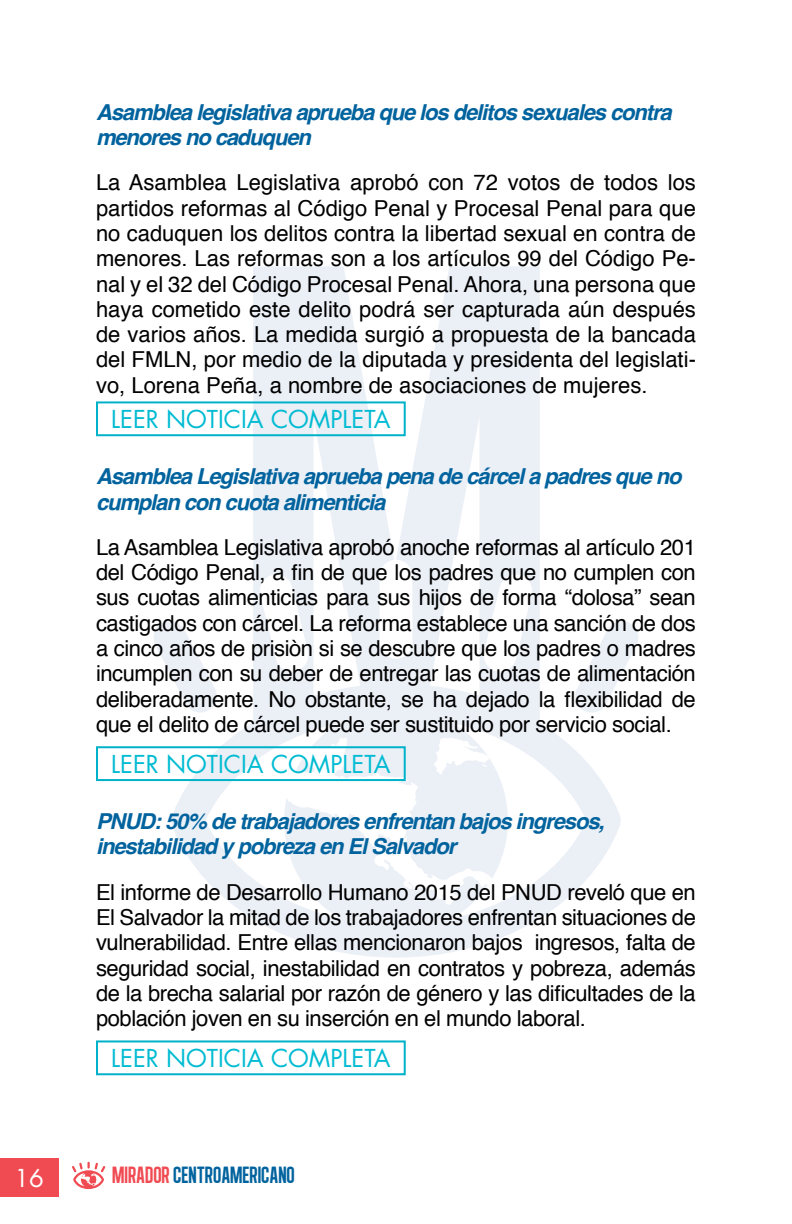
<style>
.page{position:relative;width:792px;height:1224px;background:#fff}
.page>*{position:absolute;margin:0;border:0;box-sizing:border-box;transform-origin:0 0}
.t1{font:24px "Futura LT";color:#00bbd2}
.t2{font:24px "Algre Sans NC";color:#00639e}
.t3{font:24px "Futura LT";color:#fff}
.t4{font:22px/25.2px "Helvetica";letter-spacing:-.02em;color:#000;text-align:justify}
.t5{font:italic 700 22px/25.2px "Helvetica";letter-spacing:-.05em;color:#00639e}
.s1{color:#f04b52}
</style>
<div class="page">
<svg style="left:253px;top:266px;width:287px;height:418px;fill:#ebeff6"></svg>
<svg style="left:258px;top:573px;width:52px;height:99px"></svg>
<div style="left:380px;top:560px;width:32px;height:99px;background:#fff;border-radius:16px"></div>
<svg style="left:154px;top:621px;width:58px;height:63px"></svg>
<svg style="left:580px;top:621px;width:58px;height:63px"></svg>
<svg style="left:482px;top:573px;width:52px;height:99px"></svg>
<svg style="left:171px;top:684px;width:450px;height:274px;fill:#f2f5f9"></svg>
<svg style="left:285px;top:738px;width:212px;height:167px"></svg>
<div style="left:0;top:1158px;width:59px;height:39px;background:#f04b52"></div>
<svg style="left:72px;top:1162px;width:33px;height:27px"></svg>
<div style="left:96px;top:401px;width:310px;height:35px;border:2px solid #00b2c9"></div>
<div style="left:96px;top:746px;width:310px;height:35px;border:2px solid #00b2c9"></div>
<div style="left:96px;top:1040px;width:310px;height:35px;border:2px solid #00b2c9"></div>
<p class="t5" style="left:96px;top:99px;width:577px">Asamblea legislativa aprueba que los delitos sexuales contra menores no caduquen</p>
<p class="t4" style="left:96px;top:171px;width:602px">La Asamblea Legislativa aprobó con 72 votos de todos los partidos reformas al Código Penal y Procesal Penal para que no caduquen los delitos contra la libertad sexual en contra de menores. Las reformas son a los artículos 99 del Código Pe&shy;nal y el 32 del Código Procesal Penal. Ahora, una persona que haya cometido este delito podrá ser capturada aún después de varios años. La medida surgió a propuesta de la bancada del FMLN, por medio de la diputada y presidenta del legislati&shy;vo, Lorena Peña, a nombre de asociaciones de mujeres.</p>
<p class="t1" style="left:111px;top:404px;width:13px">LEER</p>
<p class="t1" style="left:166px;top:404px;width:138px">NOTICIA COMPLE</p>
<p class="t1" style="left:364px;top:404px;width:27px">TA</p>
<p class="t5" style="left:96px;top:464px;width:587px">Asamblea Legislativa aprueba pena de cárcel a padres que no cumplan con cuota alimenticia</p>
<p class="t4" style="left:96px;top:535px;width:601px">La Asamblea Legislativa aprobó anoche reformas al artículo 201 del Código Penal, a fin de que los padres que no cumplen con sus cuotas alimenticias para sus hijos de forma “dolosa” sean castigados con cárcel. La reforma establece una sanción de dos a cinco años de prisiòn si se descubre que los padres o madres incumplen con su deber de entregar las cuotas de alimentación deliberadamente. No obstante, se ha dejado la flexibilidad de que el delito de cárcel puede ser sustituido por servicio social.</p>
<p class="t1" style="left:111px;top:749px;width:13px">LEER</p>
<p class="t1" style="left:166px;top:749px;width:138px">NOTICIA COMPLE</p>
<p class="t1" style="left:364px;top:749px;width:27px">TA</p>
<p class="t5" style="left:96px;top:809px;width:510px">PNUD: 50% de trabajadores enfrentan bajos ingresos, inestabilidad y pobreza en El Salvador</p>
<p class="t4" style="left:96px;top:880px;width:601px">El informe de Desarrollo Humano 2015 del PNUD reveló que en El Salvador la mitad de los trabajadores enfrentan situaciones de vulnerabilidad. Entre ellas mencionaron bajos ingresos, falta de seguridad social, inestabilidad en contratos y pobreza, además de la brecha salarial por razón de género y las dificultades de la población joven en su inserción en el mundo laboral.</p>
<p class="t1" style="left:111px;top:1043px;width:13px">LEER</p>
<p class="t1" style="left:166px;top:1043px;width:138px">NOTICIA COMPLE</p>
<p class="t1" style="left:364px;top:1043px;width:27px">TA</p>
<p class="t3" style="left:14px;top:1163px;width:31px">16</p>
<p class="t2" style="left:112px;top:1162px;width:184px"><span class="s1">MIRADOR</span> CENTROAMERICANO</p>
</div>
